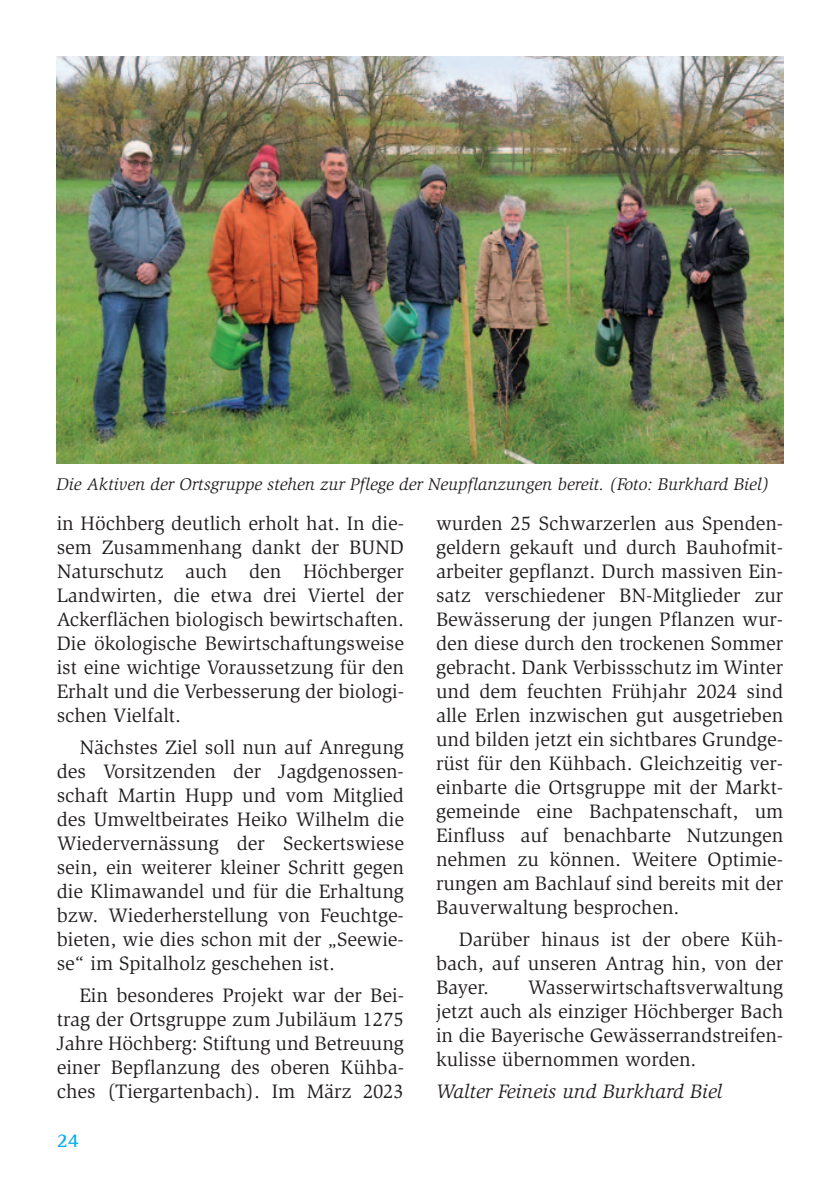
<style>
.page{position:relative;width:840px;height:1191px;background:#fff}
.page>*{position:absolute;margin:0;border:0;box-sizing:border-box;transform-origin:0 0}
.t1{font:20px/24px "Slimbach LT";color:#231f20;text-align:justify}
.t2{font:italic 20px "Slimbach LT";color:#231f20}
.t3{font:700 20px "Rotis Semi Serif";color:#00aeef}
.t4{font:italic 17.4px "Slimbach LT";color:#231f20}
</style>
<div class="page">
<img style="left:57px;top:57px;width:725px;height:406px">
<p class="t4" style="left:56px;top:474px;width:713px">Die Aktiven der Ortsgruppe stehen zur Pflege der Neupflanzungen bereit. (Foto: Burkhard Biel)</p>
<p class="t1" style="left:57px;top:511px;width:348px">in Höchberg deutlich erholt hat. In die&shy;sem Zusammenhang dankt der BUND Naturschutz auch den Höchberger Landwirten, die etwa drei Viertel der Ackerflächen biologisch bewirtschaften.<br>Die ökologische Bewirtschaftungsweise ist eine wichtige Voraussetzung für den Erhalt und die Verbesserung der biologi&shy;schen Vielfalt.</p>
<p class="t1" style="left:57px;top:735px;width:348px;text-indent:23px">Nächstes Ziel soll nun auf Anregung des Vorsitzenden der Jagdgenossen&shy;schaft Martin Hupp und vom Mitglied des Umweltbeirates Heiko Wilhelm die Wiedervernässung der Seckertswiese sein, ein weiterer kleiner Schritt gegen die Klimawandel und für die Erhaltung bzw. Wiederherstellung von Feuchtge&shy;bieten, wie dies schon mit der „Seewie&shy;se“ im Spitalholz geschehen ist.</p>
<p class="t1" style="left:57px;top:983px;width:348px;text-indent:23px">Ein besonderes Projekt war der Bei&shy;trag der Ortsgruppe zum Jubiläum 1275<br>Jahre Höchberg: Stiftung und Betreuung einer Bepflanzung des oberen Kühba&shy;ches (Tiergartenbach). Im März 2023</p>
<p class="t3" style="left:57px;top:1128px;width:24px">24</p>
<p class="t1" style="left:436px;top:511px;width:348px">wurden 25 Schwarzerlen aus Spenden&shy;geldern gekauft und durch Bauhofmit&shy;arbeiter gepflanzt. Durch massiven Ein&shy;satz verschiedener BN-Mitglieder zur Bewässerung der jungen Pflanzen wur&shy;den diese durch den trockenen Sommer gebracht. Dank Verbissschutz im Winter und dem feuchten Frühjahr 2024 sind alle Erlen inzwischen gut ausgetrieben und bilden jetzt ein sichtbares Grundge&shy;rüst für den Kühbach. Gleichzeitig ver&shy;einbarte die Ortsgruppe mit der Markt&shy;gemeinde eine Bachpatenschaft, um Einfluss auf benachbarte Nutzungen nehmen zu können. Weitere Optimie&shy;rungen am Bachlauf sind bereits mit der Bauverwaltung besprochen.</p>
<p class="t1" style="left:436px;top:927px;width:348px;text-indent:23px">Darüber hinaus ist der obere Küh&shy;bach, auf unseren Antrag hin, von der Bayer.</p>
<p class="t1" style="left:436px;top:975px;width:348px;text-indent:92px">Wasserwirtschaftsverwaltung jetzt auch als einziger Höchberger Bach in die Bayerische Gewässerrandstreifen&shy;kulisse übernommen worden.</p>
<p class="t2" style="left:436px;top:1080px;width:288px">Walter Feineis und Burkhard Biel</p>
</div>
